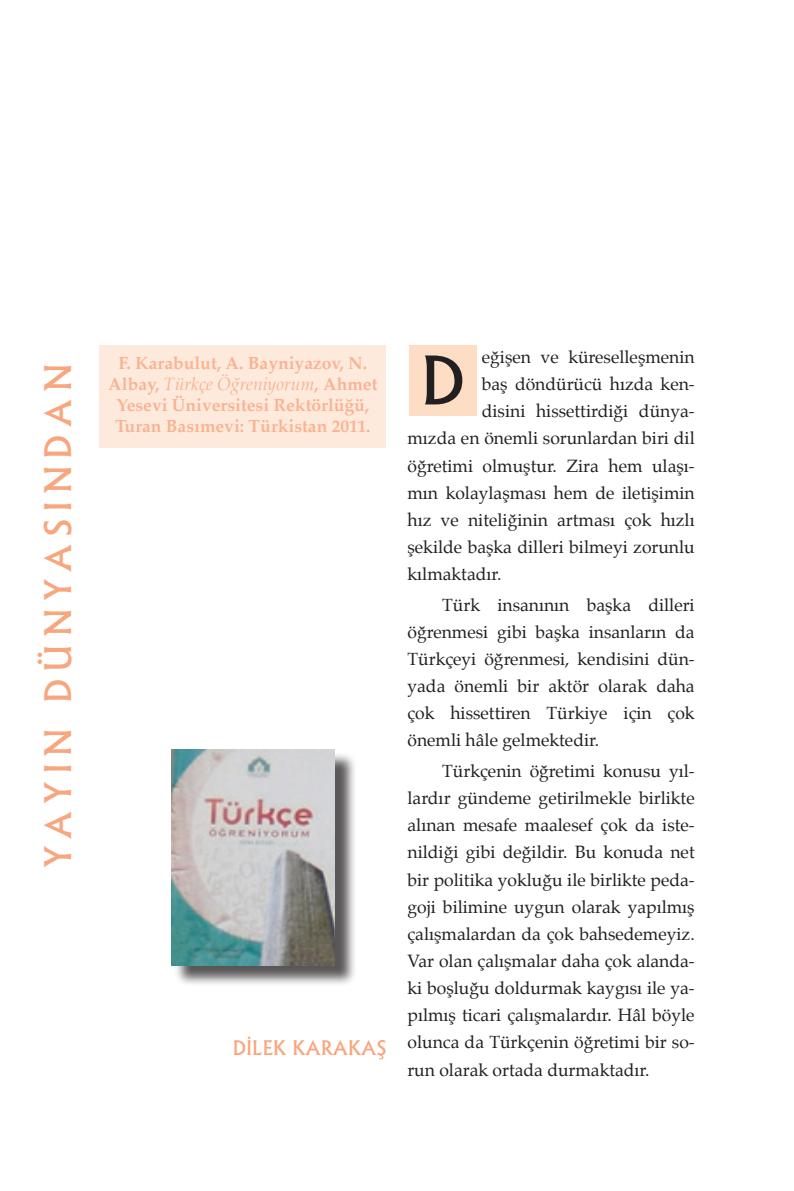
<style>
.page{position:relative;width:794px;height:1191px;background:#fff}
.page>*{position:absolute;margin:0;border:0;box-sizing:border-box;transform-origin:0 0}
.t1{font:500 63.88px "Albertus";color:#231f20}
.t2{font:500 35px "Albertus";letter-spacing:.2em;color:#f8a67e}
.t3{font:500 19.25px "Albertus";color:#f8a67e}
.t4{font:17.5px/27.1px "Palatino";color:#231f20;text-align:justify}
.t5{font:700 17.5px/21px "Palatino";color:#f8a67e;text-align:center}
.s1{font-weight:400;font-style:italic}
</style>
<div class="page">
<div style="left:100px;top:345px;width:286px;height:102px;background:#fee7d8"></div>
<div style="left:409px;top:345px;width:68px;height:70px;background:#fddec5"></div>
<div style="left:174px;top:752px;width:182px;height:235px;background:#231f20;opacity:.75"></div>
<img style="left:171px;top:749px;width:164px;height:216px">
<p class="t4" style="left:482px;top:343px;width:214px">eğişen ve küreselleşmenin</p>
<p class="t4" style="left:482px;top:370px;width:214px">baş döndürücü hızda ken-</p>
<p class="t4" style="left:482px;top:398px;width:214px">disini hissettirdiği dünya-</p>
<p class="t4" style="left:407px;top:425px;width:289px">mızda en önemli sorunlardan biri dil</p>
<p class="t4" style="left:407px;top:452px;width:289px">öğretimi olmuştur. Zira hem ulaşı-</p>
<p class="t4" style="left:407px;top:479px;width:289px">mın kolaylaşması hem de iletişimin</p>
<p class="t4" style="left:407px;top:506px;width:289px">hız ve niteliğinin artması çok hızlı</p>
<p class="t4" style="left:407px;top:533px;width:289px">şekilde başka dilleri bilmeyi zorunlu</p>
<p class="t4" style="left:407px;top:560px;width:95px">kılmaktadır.</p>
<p class="t4" style="left:407px;top:591px;width:289px;text-indent:35px">Türk insanının başka dilleri öğrenmesi gibi başka insanların da Türkçeyi öğrenmesi, kendisini dün&shy;yada önemli bir aktör olarak daha çok hissettiren Türkiye için çok önemli hâle gelmektedir.</p>
<p class="t4" style="left:407px;top:757px;width:289px;text-indent:35px">Türkçenin öğretimi konusu yıl&shy;lardır gündeme getirilmekle birlikte alınan mesafe maalesef çok da iste&shy;nildiği gibi değildir. Bu konuda net bir politika yokluğu ile birlikte peda&shy;goji bilimine uygun olarak yapılmış çalışmalardan da çok bahsedemeyiz.<br>Var olan çalışmalar daha çok alanda&shy;ki boşluğu doldurmak kaygısı ile ya&shy;pılmış ticari çalışmalardır. Hâl böyle olunca da Türkçenin öğretimi bir so&shy;run olarak ortada durmaktadır.</p>
<p class="t2" style="left:37px;top:868px;width:506px;rotate:-90deg">YAYIN DÜNYASINDAN</p>
<p class="t5" style="left:108px;top:352px;width:271px">F. Karabulut, A. Bayniyazov, N.<br>Albay, <span class="s1">Türkçe Öğreniyorum</span>, Ahmet Yesevi Üniversitesi Rektörlüğü, Turan Basımevi: Türkistan 2011.</p>
<p class="t1" style="left:421px;top:341px;width:46px">D</p>
<p class="t3" style="left:233px;top:1036px;width:155px">DİLEK KARAKAŞ</p>
</div>
